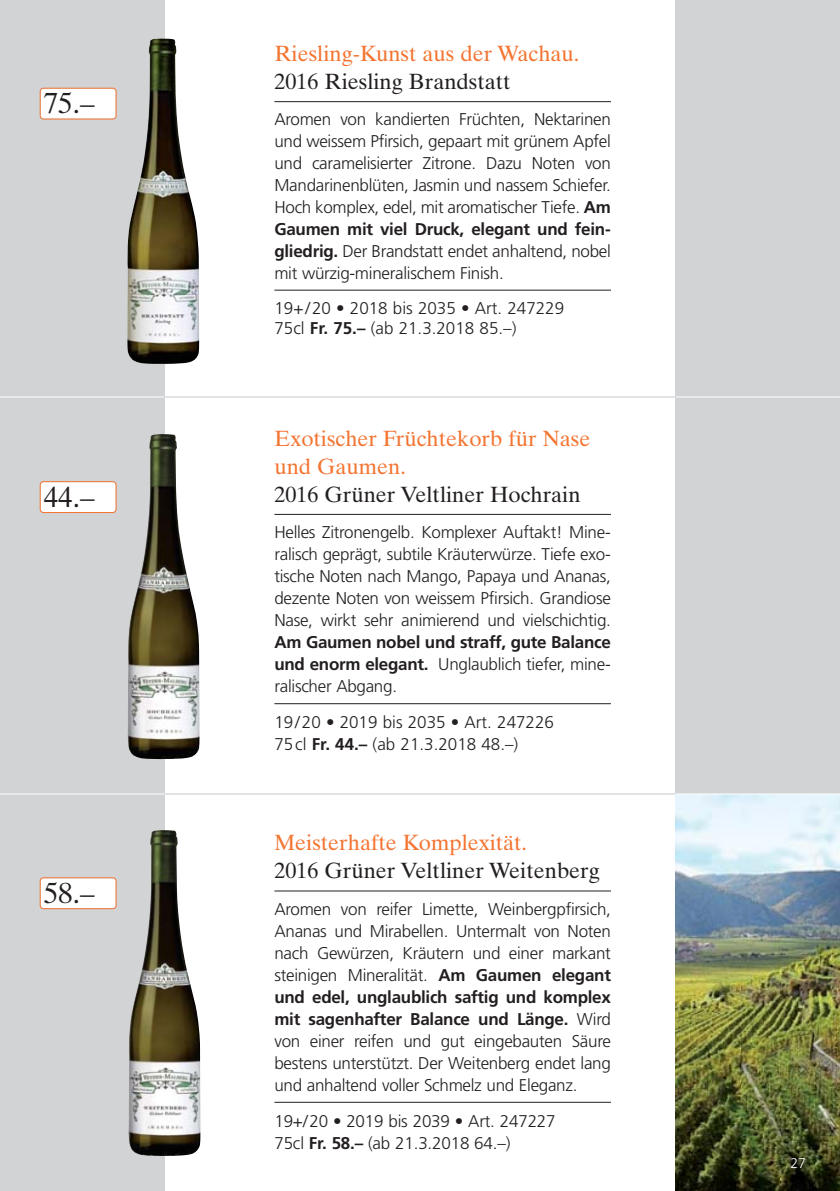
<style>
.page{position:relative;width:840px;height:1191px;background:#fff}
.page>*{position:absolute;margin:0;border:0;box-sizing:border-box;transform-origin:0 0}
.t1{font:29px "Times Ten";color:#231f20}
.t2{font:22px/28px "Times Ten";color:#f47431}
.t3{font:22px "Times Ten";color:#231f20}
.t4{font:300 17px/22px "Frutiger";letter-spacing:-.015em;color:#231f20;text-align:justify}
.t5{font:700 17px/22px "Frutiger";letter-spacing:-.015em;color:#231f20;text-align:justify}
.t6{font:300 14px "Frutiger";color:#fff}
.s1{font-weight:700}
.s2{font-weight:300}
</style>
<div class="page">
<img style="left:675px;top:794px;width:164px;height:397px">
<div style="left:675px;top:0;width:164px;height:794px;background:#d1d3d4"></div>
<div style="left:0;top:0;width:164px;height:1191px;background:#d1d3d4"></div>
<div style="left:41px;top:89px;width:74px;height:30px;background:#fff;border-radius:3px"></div>
<div style="left:40px;top:88px;width:76px;height:32px;border:2px solid #f47431;border-radius:4px"></div>
<hr style="left:274px;top:101px;width:336px;height:1px;background:#231f20">
<hr style="left:274px;top:290px;width:336px;height:1px;background:#231f20">
<hr style="left:274px;top:890px;width:336px;height:1px;background:#231f20">
<hr style="left:274px;top:1102px;width:336px;height:1px;background:#231f20">
<hr style="left:274px;top:514px;width:336px;height:1px;background:#231f20">
<hr style="left:274px;top:703px;width:336px;height:1px;background:#231f20">
<hr style="left:164px;top:396px;width:511px;height:1px;background:#c6c8ca">
<hr style="left:0;top:396px;width:164px;height:1px;background:#fff">
<hr style="left:675px;top:396px;width:164px;height:1px;background:#fff">
<hr style="left:164px;top:793px;width:511px;height:1px;background:#c6c8ca">
<hr style="left:0;top:793px;width:164px;height:1px;background:#fff">
<img style="left:127px;top:38px;width:72px;height:326px">
<div style="left:41px;top:482px;width:74px;height:30px;background:#fff;border-radius:3px"></div>
<div style="left:40px;top:481px;width:76px;height:32px;border:2px solid #f47431;border-radius:4px"></div>
<img style="left:127px;top:434px;width:73px;height:325px">
<div style="left:41px;top:878px;width:74px;height:30px;background:#fff;border-radius:3px"></div>
<div style="left:40px;top:877px;width:76px;height:32px;border:2px solid #f47431;border-radius:4px"></div>
<img style="left:128px;top:829px;width:72px;height:327px">
<hr style="left:675px;top:793px;width:164px;height:1px;background:#fff">
<h1 class="t1" style="left:44px;top:93px;width:52px">75.–</h1>
<h1 class="t1" style="left:44px;top:486px;width:52px">44.–</h1>
<h1 class="t1" style="left:44px;top:882px;width:52px">58.–</h1>
<p class="t2" style="left:274px;top:42px;width:306px">Riesling-Kunst aus der Wachau.</p>
<p class="t3" style="left:274px;top:73px;width:237px">2016 Riesling Brandstatt</p>
<p class="t4" style="left:274px;top:110px;width:338px">Aromen von kandierten Früchten, Nektarinen und weissem Pfirsich, gepaart mit grünem Apfel und caramelisierter Zitrone. Dazu Noten von Mandarinenblüten, Jasmin und nassem Schiefer.<br>Hoch komplex, edel, mit aromatischer Tiefe. <span class="s1">Am Gaumen mit viel Druck, elegant und fein&shy;gliedrig.</span> Der Brandstatt endet anhaltend, nobel mit würzig-mineralischem Finish.</p>
<p class="t4" style="left:274px;top:299px;width:291px;line-height:20px">19+/20 • 2018 bis 2035 • Art. 247229<br>75cl <span class="s1">Fr. 75.–</span> (ab 21.3.2018 85.–)</p>
<p class="t2" style="left:274px;top:426px;width:317px">Exotischer Früchtekorb für Nase und Gaumen.</p>
<p class="t3" style="left:274px;top:486px;width:307px">2016 Grüner Veltliner Hochrain</p>
<p class="t4" style="left:274px;top:522px;width:338px">Helles Zitronengelb. Komplexer Auftakt! Mine - ra lisch geprägt, subtile Kräuterwürze. Tiefe exo&shy;tische Noten nach Mango, Papaya und Ananas, dezente Noten von weissem Pfirsich. Grandiose Nase, wirkt sehr animierend und vielschichtig.</p>
<p class="t5" style="left:274px;top:632px;width:338px">Am Gaumen nobel und straff, gute Balance und enorm elegant. <span class="s2">Unglaublich tiefer, mine&shy;ralischer Abgang.</span></p>
<p class="t4" style="left:274px;top:713px;width:281px">19/20 • 2019 bis 2035 • Art. 247226<br>75cl <span class="s1">Fr. 44.–</span> (ab 21.3.2018 48.–)</p>
<p class="t2" style="left:274px;top:831px;width:254px">Meisterhafte Komplexität.</p>
<p class="t3" style="left:274px;top:862px;width:327px">2016 Grüner Veltliner Weitenberg</p>
<p class="t4" style="left:274px;top:899px;width:338px">Aromen von reifer Limette, Weinbergpfirsich, Ananas und Mirabellen. Untermalt von Noten nach Gewürzen, Kräutern und einer markant steinigen Mineralität. <span class="s1">Am Gaumen elegant und edel, unglaublich saftig und komplex mit sagenhafter Balance und Länge.</span> Wird von einer reifen und gut eingebauten Säure bestens unterstützt. Der Weitenberg endet lang und anhaltend voller Schmelz und Eleganz.</p>
<p class="t4" style="left:274px;top:1111px;width:282px">19+/20 • 2019 bis 2039 • Art. 247227<br>75cl <span class="s1">Fr. 58.–</span> (ab 21.3.2018 64.–)</p>
<p class="t6" style="left:789px;top:1157px;width:17px">27</p>
</div>
